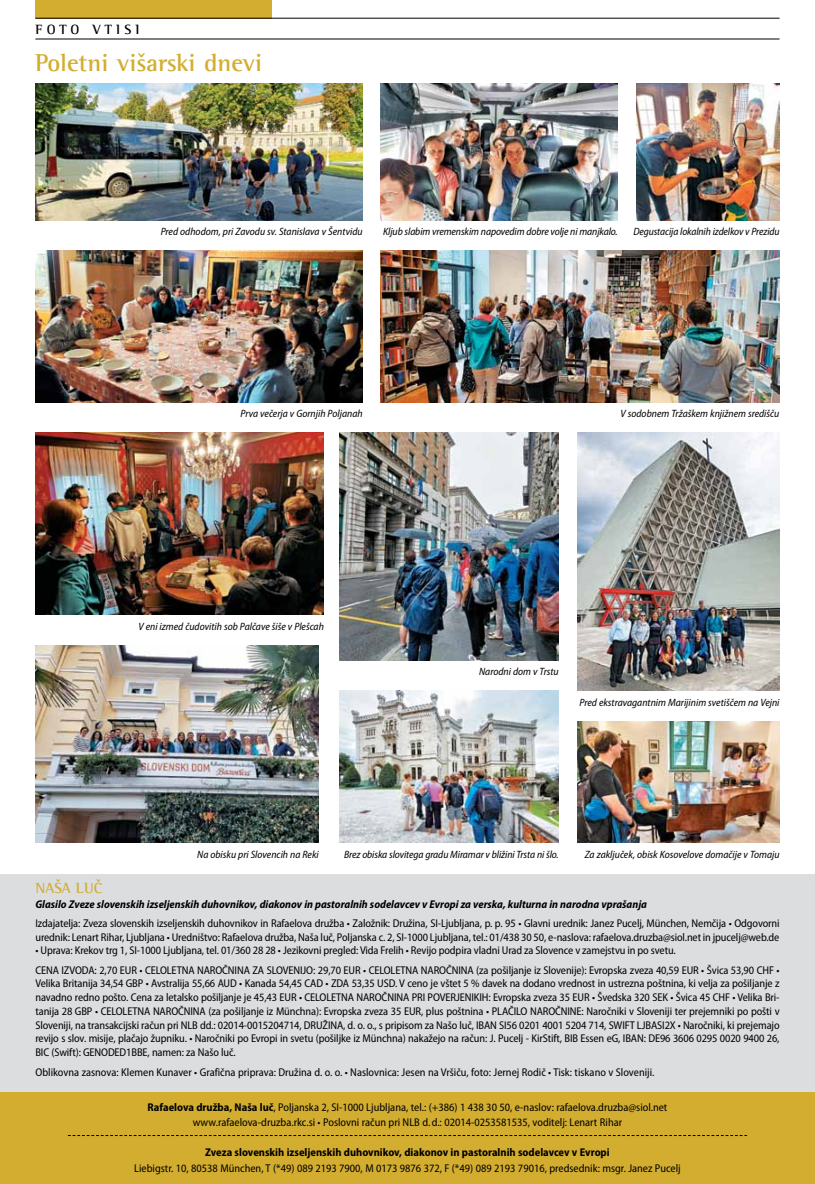
<style>
.page{position:relative;width:815px;height:1184px;background:#fff}
.page>*{position:absolute;margin:0;border:0;box-sizing:border-box;transform-origin:0 0}
.t1{font:700 25px "Rotis SI Semi Serif";letter-spacing:-.01em;color:#d2ad2f}
.t2{font:700 15px "Rotis SI Semi Serif";color:#d2ad2f}
.t3{font:700 13.75px "Rotis SI Semi Serif";letter-spacing:.3em;color:#000}
.t4{font:semi-condensed 11.25px/13.8px "Myriad Pro";letter-spacing:-.01em;color:#000}
.t5{font:italic 700 semi-condensed 11.25px "Myriad Pro";color:#000}
.t6{font:700 semi-condensed 11.25px "Myriad Pro";color:#000}
.t7{font:italic semi-condensed 10.62px "Myriad Pro";color:#000}
.s1{font-weight:700}
</style>
<div class="page">
<div style="left:35px;top:0;width:237px;height:19px;background:#d2ad2f"></div>
<hr style="left:35px;top:39px;width:745px;height:1px;background:#000">
<hr style="left:35px;top:18px;width:745px;height:1px;background:#000">
<div style="left:0;top:1091px;width:815px;height:92px;background:#d2ad2f"></div>
<svg style="left:68px;top:1135px;width:679px;height:1px"></svg>
<div style="left:0;top:874px;width:815px;height:217px;background:#dcddde"></div>
<hr style="left:814px;top:654px;width:1px;height:529px;background:#e8e1d6">
<img style="left:35px;top:84px;width:328px;height:136px">
<img style="left:339px;top:690px;width:220px;height:152px">
<img style="left:577px;top:721px;width:202px;height:121px">
<img style="left:381px;top:83px;width:237px;height:137px">
<img style="left:636px;top:83px;width:144px;height:137px">
<img style="left:36px;top:250px;width:327px;height:152px">
<img style="left:35px;top:432px;width:289px;height:182px">
<img style="left:35px;top:645px;width:284px;height:197px">
<img style="left:381px;top:250px;width:398px;height:152px">
<img style="left:339px;top:432px;width:220px;height:228px">
<img style="left:577px;top:432px;width:202px;height:258px">
<p class="t3" style="left:35px;top:21px;width:106px">Foto vtisi</p>
<h1 class="t1" style="left:35px;top:48px;width:229px">Poletni višarski dnevi</h1>
<p class="t7" style="left:161px;top:226px;width:204px">Pred odhodom, pri Zavodu sv. Stanislava v Šentvidu</p>
<p class="t7" style="left:383px;top:226px;width:236px">Kljub slabim vremenskim napovedim dobre volje ni manjkalo.</p>
<p class="t7" style="left:633px;top:226px;width:148px">Degustacija lokalnih izdelkov v Prezidu</p>
<p class="t7" style="left:241px;top:408px;width:124px">Prva večerja v Gornjih Poljanah</p>
<p class="t7" style="left:138px;top:620px;width:187px">V eni izmed čudovitih sob Palčave šiše v Plešcah</p>
<p class="t7" style="left:620px;top:408px;width:161px">V sodobnem Tržaškem knjižnem središču</p>
<p class="t7" style="left:479px;top:666px;width:81px">Narodni dom v Trstu</p>
<p class="t7" style="left:579px;top:696px;width:202px">Pred ekstravagantnim Marijinim svetiščem na Vejni</p>
<p class="t7" style="left:197px;top:848px;width:123px">Na obisku pri Slovencih na Reki</p>
<p class="t7" style="left:344px;top:848px;width:216px">Brez obiska slovitega gradu Miramar v bližini Trsta ni šlo.</p>
<p class="t7" style="left:585px;top:848px;width:196px">Za zaključek, obisk Kosovelove domačije v Tomaju</p>
<h2 class="t2" style="left:35px;top:878px;width:68px">Naša luč</h2>
<p class="t5" style="left:35px;top:898px;width:613px">Glasilo Zveze slovenskih izseljenskih duhovnikov, diakonov in pastoralnih sodelavcev v Evropi za verska, kulturna in narodna vprašanja</p>
<p class="t4" style="left:35px;top:916px;width:746px">Izdajatelja: Zveza slovenskih izseljenskih duhovnikov in Rafaelova družba • Založnik: Družina, SI-Ljubljana, p. p. 95 • Glavni urednik: Janez Pucelj, München, Nemčija • Odgovorni urednik: Lenart Rihar, Ljubljana • Uredništvo: Rafaelova družba, Naša luč, Poljanska c. 2, SI-1000 Ljubljana, tel.: 01/438 30 50, e-naslova: rafaelova.druzba@siol.net in jpucelj@web.de</p>
<p class="t4" style="left:35px;top:941px;width:746px;line-height:19.1px">• Uprava: Krekov trg 1, SI-1000 Ljubljana, tel. 01/360 28 28 • Jezikovni pregled: Vida Frelih • Revijo podpira vladni Urad za Slovence v zamejstvu in po svetu.<br>CENA IZVODA: 2,70 EUR • CELOLETNA NAROČNINA ZA SLOVENIJO: 29,70 EUR • CELOLETNA NAROČNINA (za pošiljanje iz Slovenije): Evropska zveza 40,59 EUR • Švica 53,90 CHF •</p>
<p class="t4" style="left:35px;top:976px;width:746px;text-align:justify">Velika Britanija 34,54 GBP • Avstralija 55,66 AUD • Kanada 54,45 CAD • ZDA 53,35 USD. V ceno je vštet 5 % davek na dodano vrednost in ustrezna poštnina, ki velja za pošiljanje z navadno redno pošto. Cena za letalsko pošiljanje je 45,43 EUR • CELOLETNA NAROČNINA PRI POVERJENIKIH: Evropska zveza 35 EUR • Švedska 320 SEK • Švica 45 CHF • Velika Bri&shy;tanija 28 GBP • CELOLETNA NAROČNINA (za pošiljanje iz Münchna): Evropska zveza 35 EUR, plus poštnina • PLAČILO NAROČNINE: Naročniki v Sloveniji ter prejemniki po pošti v Sloveniji, na transakcijski račun pri NLB dd.: 02014-0015204714, DRUŽINA, d. o. o., s pripisom za Našo luč, IBAN SI56 0201 4001 5204 714, SWIFT LJBASI2X • Naročniki, ki prejemajo revijo s slov. misije, plačajo župniku. • Naročniki po Evropi in svetu (pošiljke iz Münchna) nakažejo na račun: J. Pucelj - KirStift, BIB Essen eG, IBAN: DE96 3606 0295 0020 9400 26, BIC (Swift): GENODED1BBE, namen: za Našo luč.</p>
<p class="t4" style="left:35px;top:1065px;width:621px">Oblikovna zasnova: Klemen Kunaver • Grafična priprava: Družina d. o. o. • Naslovnica: Jesen na Vršiču, foto: Jernej Rodič • Tisk: tiskano v Sloveniji.</p>
<p class="t4" style="left:148px;top:1099px;width:521px;line-height:15.1px;text-align:center"><span class="s1">Rafaelova družba, Naša luč</span>, Poljanska 2, SI-1000 Ljubljana, tel.: (+386) 1 438 30 50, e-naslov: rafaelova.druzba@siol.net www.rafaelova-druzba.rkc.si • Poslovni račun pri NLB d.d.: 02014-0253581535, voditelj: Lenart Rihar</p>
<p class="t6" style="left:205px;top:1146px;width:406px">Zveza slovenskih izseljenskih duhovnikov, diakonov in pastoralnih sodelavcev v Evropi</p>
<p class="t4" style="left:134px;top:1161px;width:548px">Liebigstr. 10, 80538 München, T (*49) 089 2193 7900, M 0173 9876 372, F (*49) 089 2193 79016, predsednik: msgr. Janez Pucelj</p>
</div>
